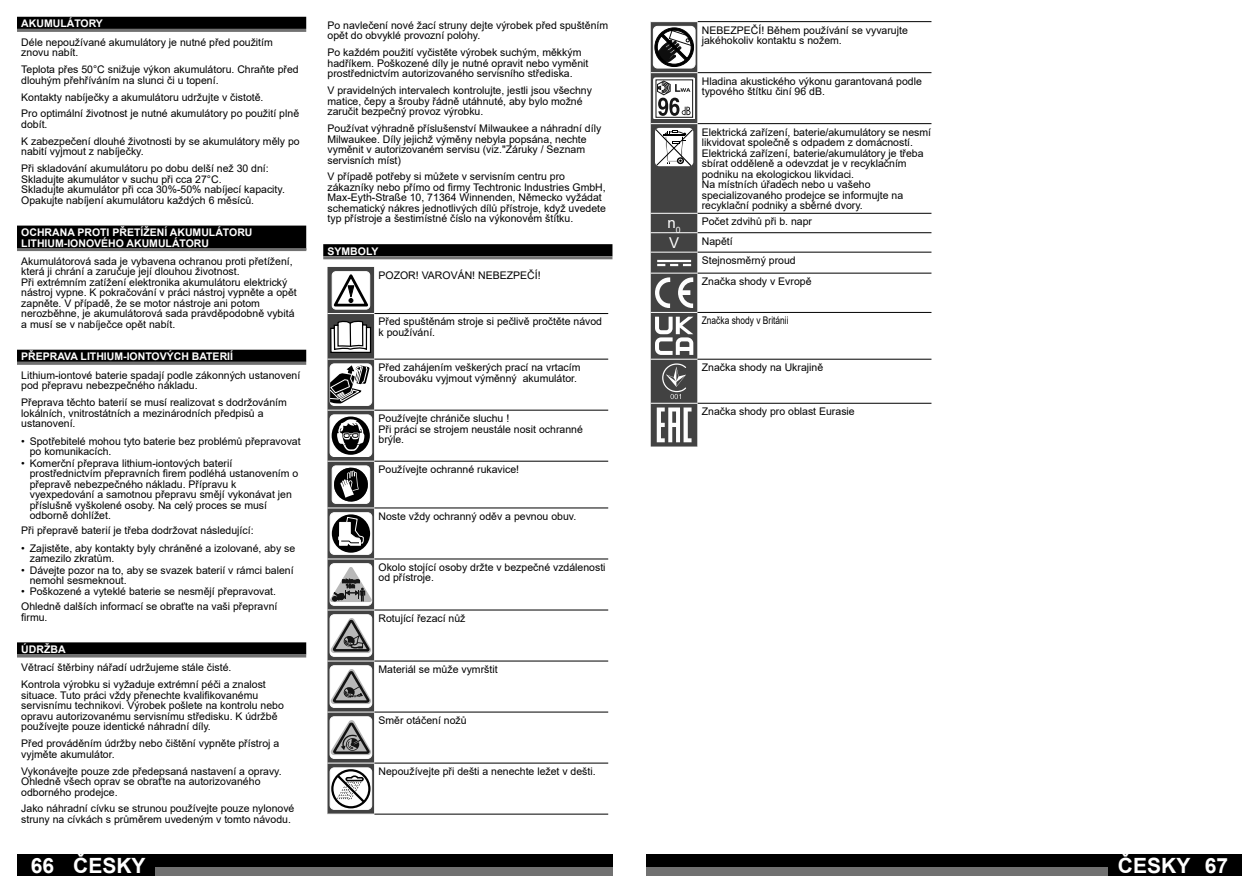
<style>
.page{position:relative;width:1259px;height:893px;background:#fff}
.page>*{position:absolute;margin:0;border:0;box-sizing:border-box;transform-origin:0 0}
.t1{font:700 21px "Arial";color:#fff}
.t2{font:15px "Arial";color:#fff}
.t3{font:10.5px/10.5px "Arial";color:#000}
.t4{font:700 10.5px/10.5px "Arial";color:#fff}
.t5{font:10.5px "Arial";color:#000;scale:.8 1}
</style>
<div class="page">
<div style="left:17px;top:855px;width:595px;height:21px;background:#000"></div>
<div style="left:68px;top:867px;width:544px;height:9px;background:#717171"></div>
<div style="left:646px;top:855px;width:596px;height:21px;background:#000"></div>
<div style="left:646px;top:867px;width:545px;height:9px;background:#717171"></div>
<div style="left:64px;top:855px;width:91px;height:21px;background:#000"></div>
<div style="left:1108px;top:855px;width:91px;height:21px;background:#000"></div>
<div style="left:17px;top:17px;width:289px;height:12px;background:#000"></div>
<hr style="left:17px;top:29px;width:289px;height:3px;background:#717171">
<div style="left:17px;top:226px;width:289px;height:24px;background:#000"></div>
<hr style="left:17px;top:248px;width:289px;height:3px;background:#717171">
<div style="left:17px;top:350px;width:289px;height:12px;background:#000"></div>
<hr style="left:17px;top:362px;width:289px;height:3px;background:#717171">
<div style="left:17px;top:642px;width:289px;height:12px;background:#000"></div>
<hr style="left:17px;top:654px;width:289px;height:3px;background:#717171">
<div style="left:323px;top:244px;width:289px;height:12px;background:#000"></div>
<hr style="left:323px;top:256px;width:289px;height:3px;background:#717171">
<svg style="left:374px;top:267px;width:234px;height:547px"></svg>
<hr style="left:374px;top:313px;width:234px;height:1px;background:#000">
<hr style="left:374px;top:359px;width:234px;height:1px;background:#000">
<hr style="left:374px;top:410px;width:234px;height:1px;background:#000">
<hr style="left:374px;top:461px;width:234px;height:1px;background:#000">
<hr style="left:374px;top:508px;width:234px;height:1px;background:#000">
<hr style="left:374px;top:559px;width:234px;height:1px;background:#000">
<hr style="left:374px;top:610px;width:234px;height:1px;background:#000">
<hr style="left:374px;top:661px;width:234px;height:1px;background:#000">
<hr style="left:374px;top:712px;width:234px;height:1px;background:#000">
<hr style="left:374px;top:763px;width:234px;height:1px;background:#000">
<hr style="left:374px;top:814px;width:234px;height:1px;background:#000">
<svg style="left:327px;top:267px;width:47px;height:547px"></svg>
<svg style="left:697px;top:22px;width:234px;height:425px"></svg>
<hr style="left:697px;top:21px;width:234px;height:1px;background:#000">
<hr style="left:697px;top:72px;width:234px;height:1px;background:#000">
<hr style="left:697px;top:123px;width:234px;height:1px;background:#000">
<hr style="left:697px;top:213px;width:234px;height:1px;background:#000">
<hr style="left:697px;top:232px;width:234px;height:1px;background:#000">
<hr style="left:697px;top:252px;width:234px;height:1px;background:#000">
<hr style="left:697px;top:273px;width:234px;height:1px;background:#000">
<hr style="left:697px;top:403px;width:234px;height:1px;background:#000">
<hr style="left:697px;top:312px;width:234px;height:1px;background:#000">
<hr style="left:697px;top:359px;width:234px;height:1px;background:#000">
<svg style="left:651px;top:22px;width:46px;height:425px"></svg>
<p class="t4" style="left:21px;top:19px;width:83px">AKUMULÁTORY</p>
<p class="t3" style="left:21px;top:37px;width:253px">Déle nepoužívané akumulátory je nutné před použitím znovu nabít.</p>
<p class="t3" style="left:21px;top:64px;width:279px">Teplota přes 50°C snižuje výkon akumulátoru. Chraňte před dlouhým přehříváním na slunci či u topení.</p>
<p class="t3" style="left:21px;top:88px;width:279px;line-height:17px">Kontakty nabíječky a akumulátoru udržujte v čistotě.<br>Pro optimální životnost je nutné akumulátory po použití plně</p>
<p class="t3" style="left:21px;top:116px;width:280px;line-height:17px">dobít.<br>K zabezpečení dlouhé životnosti by se akumulátory měly po</p>
<p class="t3" style="left:21px;top:143px;width:249px;line-height:17px">nabití vyjmout z nabíječky.<br>Při skladování akumulátoru po dobu delší než 30 dní:</p>
<p class="t3" style="left:21px;top:174px;width:265px">Skladujte akumulátor v suchu při cca 27°C.<br>Skladujte akumulátor při cca 30%-50% nabíjecí kapacity.<br>Opakujte nabíjení akumulátoru každých 6 měsíců.</p>
<p class="t4" style="left:21px;top:227px;width:233px">OCHRANA PROTI PŘETÍŽENÍ AKUMULÁTORU<br>LITHIUM-IONOVÉHO AKUMULÁTORU</p>
<p class="t3" style="left:21px;top:256px;width:277px">Akumulátorová sada je vybavena ochranou proti přetížení, která ji chrání a zaručuje její dlouhou životnost.<br>Při extrémním zatížení elektronika akumulátoru elektrický nástroj vypne. K pokračování v práci nástroj vypněte a opět zapněte. V případě, že se motor nástroje ani potom nerozběhne, je akumulátorová sada pravděpodobně vybitá a musí se v nabíječce opět nabít.</p>
<p class="t4" style="left:21px;top:351px;width:213px">PŘEPRAVA LITHIUM-IONTOVÝCH BATERIÍ</p>
<p class="t3" style="left:21px;top:370px;width:280px">Lithium-iontové baterie spadají podle zákonných ustanovení pod přepravu nebezpečného nákladu.</p>
<p class="t3" style="left:21px;top:397px;width:267px">Přeprava těchto baterií se musí realizovat s dodržováním lokálních, vnitrostátních a mezinárodních předpisů a ustanovení.</p>
<p class="t3" style="left:30px;top:436px;width:272px;text-indent:-9px">• Spotřebitelé mohou tyto baterie bez problémů přepravovat po komunikacích.</p>
<p class="t3" style="left:30px;top:458px;width:270px;text-indent:-9px">• Komerční přeprava lithium-iontových baterií prostřednictvím přepravních firem podléhá ustanovením o přepravě nebezpečného nákladu. Přípravu k vyexpedování a samotnou přepravu smějí vykonávat jen příslušně vyškolené osoby. Na celý proces se musí odborně dohlížet.</p>
<p class="t3" style="left:21px;top:525px;width:234px">Při přepravě baterií je třeba dodržovat následující:</p>
<p class="t3" style="left:30px;top:543px;width:267px;text-indent:-9px">• Zajistěte, aby kontakty byly chráněné a izolované, aby se zamezilo zkratům.</p>
<p class="t3" style="left:30px;top:565px;width:265px;text-indent:-9px">• Dávejte pozor na to, aby se svazek baterií v rámci balení nemohl sesmeknout.</p>
<p class="t3" style="left:21px;top:584px;width:258px;line-height:14.7px">• Poškozené a vyteklé baterie se nesmějí přepravovat.<br>Ohledně dalších informací se obraťte na vaši přepravní</p>
<p class="t3" style="left:21px;top:612px;width:28px">firmu.</p>
<p class="t4" style="left:21px;top:644px;width:46px">ÚDRŽBA</p>
<p class="t3" style="left:21px;top:659px;width:246px;line-height:17px">Větrací štěrbiny nářadí udržujeme stále čisté.<br>Kontrola výrobku si vyžaduje extrémní péči a znalost</p>
<p class="t3" style="left:21px;top:690px;width:264px">situace. Tuto práci vždy přenechte kvalifikovanému servisnímu technikovi. Výrobek pošlete na kontrolu nebo opravu autorizovanému servisnímu středisku. K údržbě používejte pouze identické náhradní díly.</p>
<p class="t3" style="left:21px;top:738px;width:259px">Před prováděním údržby nebo čištění vypněte přístroj a vyjměte akumulátor.</p>
<p class="t3" style="left:21px;top:766px;width:262px">Vykonávejte pouze zde předepsaná nastavení a opravy.<br>Ohledně všech oprav se obraťte na autorizovaného odborného prodejce.</p>
<p class="t3" style="left:21px;top:803px;width:275px">Jako náhradní cívku se strunou používejte pouze nylonové struny na cívkách s průměrem uvedeným v tomto návodu.</p>
<p class="t3" style="left:327px;top:20px;width:282px">Po navlečení nové žací struny dejte výrobek před spuštěním opět do obvyklé provozní polohy.</p>
<p class="t3" style="left:327px;top:47px;width:262px">Po každém použití vyčistěte výrobek suchým, měkkým hadříkem. Poškozené díly je nutné opravit nebo vyměnit prostřednictvím autorizovaného servisního střediska.</p>
<p class="t3" style="left:327px;top:85px;width:266px">V pravidelných intervalech kontrolujte, jestli jsou všechny matice, čepy a šrouby řádně utáhnuté, aby bylo možné zaručit bezpečný provoz výrobku.</p>
<p class="t3" style="left:327px;top:123px;width:275px">Používat výhradně příslušenství Milwaukee a náhradní díly Milwaukee. Díly jejichž výměny nebyla popsána, nechte vyměnit v autorizovaném servisu (viz."Záruky / Seznam servisních míst)</p>
<p class="t3" style="left:327px;top:172px;width:280px">V případě potřeby si můžete v servisním centru pro zákazníky nebo přímo od firmy Techtronic Industries GmbH, Max-Eyth-Straße 10, 71364 Winnenden, Německo vyžádat schematický nákres jednotlivých dílů přístroje, když uvedete typ přístroje a šestimístné číslo na výkonovém štítku.</p>
<p class="t4" style="left:327px;top:246px;width:52px">SYMBOLY</p>
<p class="t3" style="left:378px;top:270px;width:164px">POZOR! VAROVÁN! NEBEZPEČÍ!</p>
<p class="t3" style="left:378px;top:317px;width:225px">Před spuštěnám stroje si pečlivě pročtěte návod k používání.</p>
<p class="t3" style="left:378px;top:362px;width:203px">Před zahájením veškerých prací na vrtacím šroubováku vyjmout výměnný akumulátor.</p>
<p class="t3" style="left:378px;top:413px;width:206px">Používejte chrániče sluchu !<br>Při práci se strojem neustále nosit ochranné brýle.</p>
<p class="t3" style="left:378px;top:464px;width:142px">Používejte ochranné rukavice!</p>
<p class="t3" style="left:378px;top:511px;width:199px">Noste vždy ochranný oděv a pevnou obuv.</p>
<p class="t3" style="left:378px;top:562px;width:229px">Okolo stojící osoby držte v bezpečné vzdálenosti od přístroje.</p>
<p class="t3" style="left:378px;top:613px;width:88px">Rotující řezací nůž</p>
<p class="t3" style="left:378px;top:664px;width:121px">Materiál se může vymrštit</p>
<p class="t3" style="left:378px;top:715px;width:90px">Směr otáčení nožů</p>
<p class="t3" style="left:378px;top:766px;width:219px">Nepoužívejte při dešti a nenechte ležet v dešti.</p>
<p class="t3" style="left:702px;top:25px;width:207px">NEBEZPEČÍ! Během používání se vyvarujte jakéhokoliv kontaktu s nožem.</p>
<p class="t3" style="left:702px;top:76px;width:222px">Hladina akustického výkonu garantovaná podle typového štítku činí 96 dB.</p>
<p class="t3" style="left:702px;top:127px;width:231px">Elektrická zařízení, baterie/akumulátory se nesmí likvidovat společně s odpadem z domácností.<br>Elektrická zařízení, baterie/akumulátory je třeba sbírat odděleně a odevzdat je v recyklačním podniku na ekologickou likvidaci.<br>Na místních úřadech nebo u vašeho specializovaného prodejce se informujte na recyklační podniky a sběrné dvory.</p>
<h2 class="t2" style="left:667px;top:215px;width:15px">n<sub>0</sub></h2>
<p class="t3" style="left:702px;top:216px;width:112px">Počet zdvihů při b. napr</p>
<h2 class="t2" style="left:669px;top:234px;width:12px">V</h2>
<p class="t3" style="left:702px;top:231px;width:95px;line-height:19.4px">Napětí<br>Stejnosměrný proud</p>
<p class="t3" style="left:702px;top:276px;width:111px">Značka shody v Evropě</p>
<p class="t5" style="left:702px;top:315px;width:110px">Značka shody v Británii</p>
<p class="t3" style="left:702px;top:362px;width:123px">Značka shody na Ukrajině</p>
<p class="t3" style="left:702px;top:406px;width:154px">Značka shody pro oblast Eurasie</p>
<h1 class="t1" style="left:31px;top:854px;width:116px">66 ČESKY</h1>
<h1 class="t1" style="left:1118px;top:854px;width:112px">ČESKY 67</h1>
</div>
